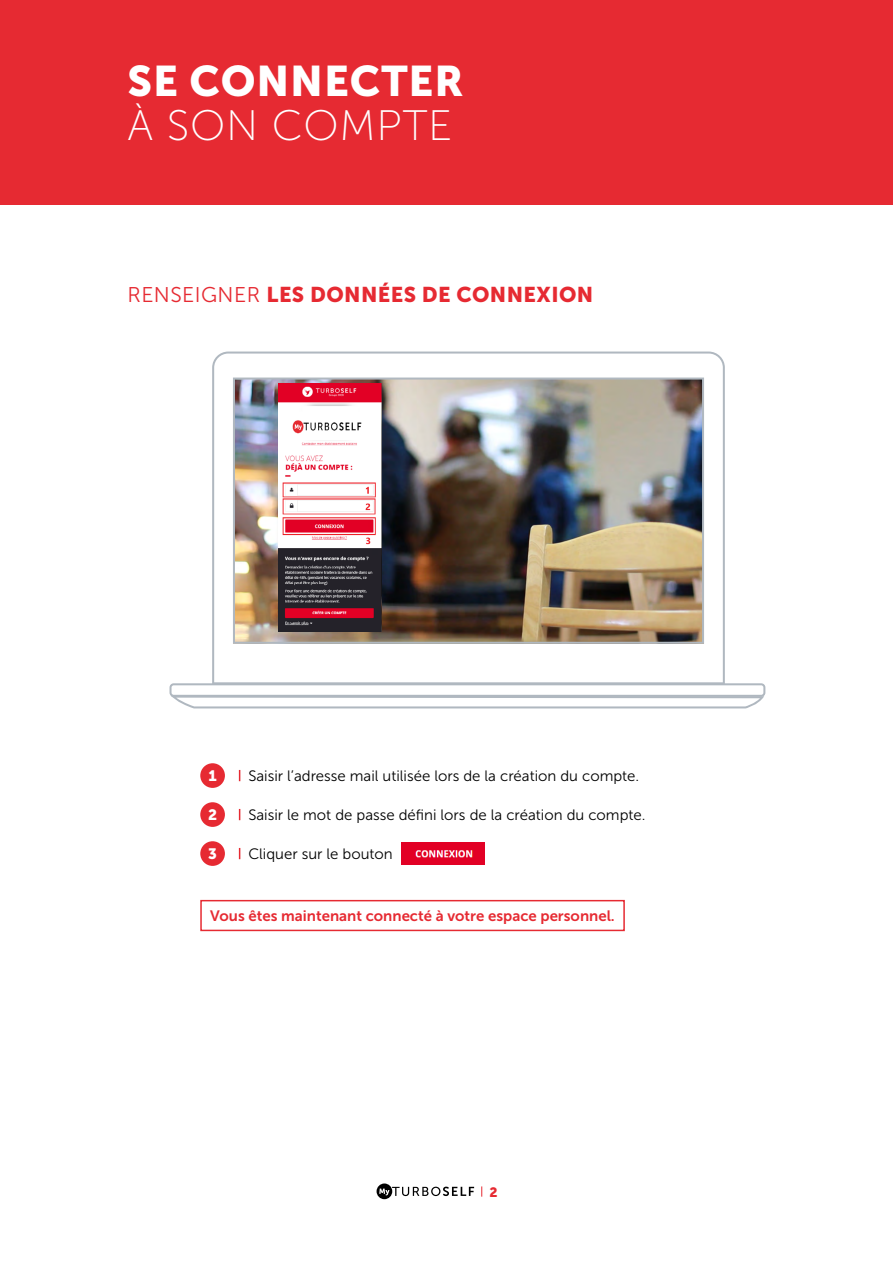
<style>
.page{position:relative;width:893px;height:1263px;background:#fff}
.page>*{position:absolute;margin:0;border:0;box-sizing:border-box;transform-origin:0 0}
.t1{font:42.6px "Museo Sans 900";letter-spacing:.02em;color:#fff}
.t2{font:42.6px "Museo Sans 100";letter-spacing:.02em;color:#fff}
.t3{font:21.3px "Museo Sans 900";letter-spacing:.02em;color:#e62a32}
.t4{font:15px "Museo Sans 300";color:#000}
.t5{font:15px "Museo Sans 700";color:#e62a32}
.t6{font:15px "Museo Sans 900";color:#fff}
.t7{font:13.5px "Museo Sans 900";color:#e62a32}
.s1{font-family:"Museo Sans 300"}
</style>
<div class="page">
<div style="left:377px;top:1183px;width:15px;height:16px;background:#000;border-radius:50%"></div>
<svg style="left:379px;top:1186px;width:95px;height:10px"></svg>
<svg style="left:212px;top:351px;width:513px;height:332px"></svg>
<img style="left:233px;top:377px;width:471px;height:267px">
<svg style="left:170px;top:683px;width:595px;height:25px"></svg>
<img style="left:279px;top:384px;width:102px;height:248px">
<div style="left:200px;top:900px;width:425px;height:31px;border:2px solid #e62a32"></div>
<div style="left:200px;top:763px;width:25px;height:25px;background:#e62a32;border-radius:50%"></div>
<div style="left:200px;top:802px;width:25px;height:25px;background:#e62a32;border-radius:50%"></div>
<div style="left:200px;top:841px;width:25px;height:25px;background:#e62a32;border-radius:50%"></div>
<img style="left:402px;top:843px;width:83px;height:22px">
<div style="left:0;top:0;width:893px;height:204px;background:#e62a32"></div>
<h1 class="t1" style="left:128px;top:57px;width:337px">SE CONNECTER</h1>
<h1 class="t2" style="left:128px;top:103px;width:327px">À SON COMPTE</h1>
<h2 class="t3" style="left:128px;top:283px;width:467px"><span class="s1">RENSEIGNER</span> LES DONNÉES DE CONNEXION</h2>
<p class="t6" style="left:208px;top:767px;width:10px">1</p>
<p class="t4" style="left:248px;top:768px;width:392px">Saisir l’adresse mail utilisée lors de la création du compte.</p>
<p class="t6" style="left:208px;top:806px;width:11px">2</p>
<p class="t4" style="left:248px;top:807px;width:399px">Saisir le mot de passe défini lors de la création du compte.</p>
<p class="t6" style="left:208px;top:845px;width:10px">3</p>
<p class="t4" style="left:248px;top:846px;width:146px">Cliquer sur le bouton</p>
<p class="t5" style="left:210px;top:908px;width:406px">Vous êtes maintenant connecté à votre espace personnel.</p>
<p class="t7" style="left:489px;top:1184px;width:10px">2</p>
</div>
